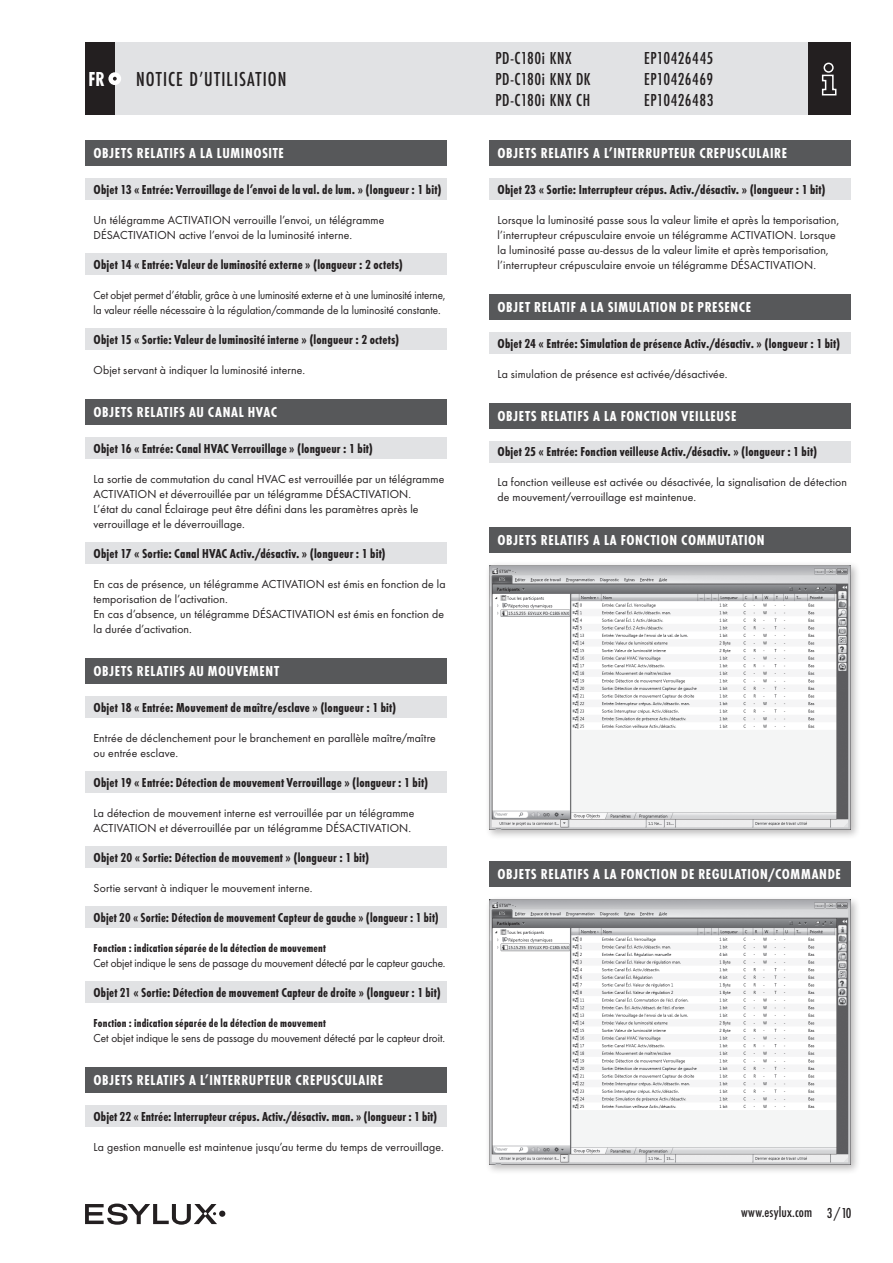
<style>
.page{position:relative;width:893px;height:1263px;background:#fff}
.page>*{position:absolute;margin:0;border:0;box-sizing:border-box;transform-origin:0 0}
.t1{font:500 21px "Futura Con";letter-spacing:.05em;color:#231f20}
.t2{font:700 21px "Futura Con";color:#fff;scale:.95 1}
.t3{font:500 18px "Futura Con";letter-spacing:.025em;color:#231f20}
.t4{font:700 15px "Futura Con";letter-spacing:.045em;color:#fff}
.t5{font:500 15px "Futura Con";letter-spacing:.01em;color:#231f20}
.t6{font:700 13.5px "Futura Con";letter-spacing:.015em;color:#231f20}
.t7{font:700 13.5px "Futura Con";letter-spacing:.015em;color:#231f20;scale:.96 1}
.t8{font:12px/15px "Futura Boo";letter-spacing:.01em;color:#231f20}
.t9{font:12px/15px "Futura Boo";letter-spacing:.01em;color:#231f20;scale:.94 1}
.t10{font:700 12px "Futura Con";letter-spacing:.015em;color:#231f20}
.t11{font:12px "Futura Boo";letter-spacing:-.01em;color:#231f20;scale:.95 1}
.t12{font:12px "Futura Boo";letter-spacing:.01em;color:#231f20;scale:.96 1}
</style>
<div class="page">
<div style="left:85px;top:43px;width:765px;height:72px;background:#e1e2e4"></div>
<div style="left:808px;top:43px;width:42px;height:72px;background:#231f20"></div>
<svg style="left:821px;top:62px;width:16px;height:34px"></svg>
<div style="left:85px;top:43px;width:30px;height:72px;background:#231f20"></div>
<div style="left:108px;top:72px;width:13px;height:13px;background:#fff;border-radius:50%"></div>
<svg style="left:113px;top:77px;width:4px;height:4px"></svg>
<div style="left:219px;top:1210px;width:6px;height:7px;background:#231f20;border-radius:50%"></div>
<svg style="left:85px;top:1203px;width:132px;height:22px"></svg>
<div style="left:85px;top:140px;width:361px;height:26px;background:#57585a"></div>
<div style="left:85px;top:328px;width:361px;height:22px;background:#e1e2e4"></div>
<div style="left:85px;top:254px;width:361px;height:21px;background:#e1e2e4"></div>
<div style="left:85px;top:179px;width:361px;height:21px;background:#e1e2e4"></div>
<div style="left:85px;top:399px;width:361px;height:26px;background:#57585a"></div>
<div style="left:85px;top:542px;width:361px;height:22px;background:#e1e2e4"></div>
<div style="left:85px;top:438px;width:361px;height:21px;background:#e1e2e4"></div>
<div style="left:85px;top:658px;width:361px;height:26px;background:#57585a"></div>
<div style="left:85px;top:981px;width:361px;height:22px;background:#e1e2e4"></div>
<div style="left:85px;top:906px;width:361px;height:22px;background:#e1e2e4"></div>
<div style="left:85px;top:846px;width:361px;height:22px;background:#e1e2e4"></div>
<div style="left:85px;top:771px;width:361px;height:22px;background:#e1e2e4"></div>
<div style="left:85px;top:696px;width:361px;height:22px;background:#e1e2e4"></div>
<div style="left:85px;top:1067px;width:361px;height:26px;background:#57585a"></div>
<div style="left:85px;top:1106px;width:361px;height:21px;background:#e1e2e4"></div>
<div style="left:489px;top:294px;width:361px;height:26px;background:#57585a"></div>
<div style="left:489px;top:333px;width:361px;height:21px;background:#e1e2e4"></div>
<div style="left:489px;top:403px;width:361px;height:26px;background:#57585a"></div>
<div style="left:489px;top:441px;width:361px;height:22px;background:#e1e2e4"></div>
<div style="left:489px;top:527px;width:361px;height:25px;background:#57585a"></div>
<div style="left:489px;top:140px;width:361px;height:26px;background:#57585a"></div>
<div style="left:489px;top:179px;width:361px;height:21px;background:#e1e2e4"></div>
<div style="left:489px;top:861px;width:361px;height:26px;background:#57585a"></div>
<div style="left:485px;top:561px;width:375px;height:279px;background:#231f20;opacity:.3"></div>
<img style="left:489px;top:565px;width:361px;height:265px">
<div style="left:485px;top:896px;width:375px;height:279px;background:#231f20;opacity:.3"></div>
<img style="left:489px;top:900px;width:361px;height:264px">
<h1 class="t2" style="left:89px;top:67px;width:19px">FR</h1>
<h1 class="t1" style="left:136px;top:67px;width:152px">NOTICE D’UTILISATION</h1>
<p class="t4" style="left:94px;top:144px;width:192px">OBJETS RELATIFS A LA LUMINOSITE</p>
<p class="t6" style="left:94px;top:181px;width:349px">Objet 13 « Entrée: Verrouillage de l’envoi de la val. de lum. » (longueur : 1 bit)</p>
<p class="t8" style="left:94px;top:212px;width:292px">Un télégramme ACTIVATION verrouille l’envoi, un télégramme<br>DÉSACTIVATION active l’envoi de la luminosité interne.</p>
<p class="t6" style="left:94px;top:256px;width:311px">Objet 14 « Entrée: Valeur de luminosité externe » (longueur : 2 octets)</p>
<p class="t9" style="left:94px;top:287px;width:376px">Cet objet permet d’établir, grâce à une luminosité externe et à une luminosité interne, la valeur réelle nécessaire à la régulation/commande de la luminosité constante.</p>
<p class="t6" style="left:94px;top:331px;width:307px">Objet 15 « Sortie: Valeur de luminosité interne » (longueur : 2 octets)</p>
<p class="t8" style="left:94px;top:362px;width:213px">Objet servant à indiquer la luminosité interne.</p>
<p class="t4" style="left:94px;top:403px;width:185px">OBJETS RELATIFS AU CANAL HVAC</p>
<p class="t6" style="left:94px;top:440px;width:281px">Objet 16 « Entrée: Canal HVAC Verrouillage » (longueur : 1 bit)</p>
<p class="t8" style="left:94px;top:471px;width:352px">La sortie de commutation du canal HVAC est verrouillée par un télégramme ACTIVATION et déverrouillée par un télégramme DÉSACTIVATION.<br>L’état du canal Éclairage peut être défini dans les paramètres après le verrouillage et le déverrouillage.</p>
<p class="t6" style="left:94px;top:545px;width:294px">Objet 17 « Sortie: Canal HVAC Activ./désactiv. » (longueur : 1 bit)</p>
<p class="t8" style="left:94px;top:576px;width:354px">En cas de présence, un télégramme ACTIVATION est émis en fonction de la temporisation de l’activation.<br>En cas d’absence, un télégramme DÉSACTIVATION est émis en fonction de la durée d’activation.</p>
<p class="t4" style="left:94px;top:662px;width:187px">OBJETS RELATIFS AU MOUVEMENT</p>
<p class="t6" style="left:94px;top:700px;width:304px">Objet 18 « Entrée: Mouvement de maître/esclave » (longueur : 1 bit)</p>
<p class="t8" style="left:94px;top:730px;width:344px">Entrée de déclenchement pour le branchement en parallèle maître/maître ou entrée esclave.</p>
<p class="t6" style="left:94px;top:775px;width:336px">Objet 19 « Entrée: Détection de mouvement Verrouillage » (longueur : 1 bit)</p>
<p class="t8" style="left:94px;top:805px;width:322px">La détection de mouvement interne est verrouillée par un télégramme<br>ACTIVATION et déverrouillée par un télégramme DÉSACTIVATION.</p>
<p class="t6" style="left:94px;top:850px;width:277px">Objet 20 « Sortie: Détection de mouvement » (longueur : 1 bit)</p>
<p class="t8" style="left:94px;top:880px;width:221px">Sortie servant à indiquer le mouvement interne.</p>
<p class="t7" style="left:94px;top:910px;width:361px">Objet 20 « Sortie: Détection de mouvement Capteur de gauche » (longueur : 1 bit)</p>
<p class="t10" style="left:94px;top:941px;width:234px">Fonction : indication séparée de la détection de mouvement</p>
<p class="t11" style="left:94px;top:956px;width:372px">Cet objet indique le sens de passage du mouvement détecté par le capteur gauche.</p>
<p class="t6" style="left:94px;top:985px;width:349px">Objet 21 « Sortie: Détection de mouvement Capteur de droite » (longueur : 1 bit)</p>
<p class="t10" style="left:94px;top:1016px;width:234px">Fonction : indication séparée de la détection de mouvement</p>
<p class="t12" style="left:94px;top:1031px;width:368px">Cet objet indique le sens de passage du mouvement détecté par le capteur droit.</p>
<p class="t4" style="left:94px;top:1071px;width:291px">OBJETS RELATIFS A L’INTERRUPTEUR CREPUSCULAIRE</p>
<p class="t6" style="left:94px;top:1109px;width:345px">Objet 22 « Entrée: Interrupteur crépus. Activ./désactiv. man. » (longueur : 1 bit)</p>
<p class="t8" style="left:94px;top:1139px;width:352px">La gestion manuelle est maintenue jusqu’au terme du temps de verrouillage.</p>
<h2 class="t3" style="left:495px;top:48px;width:77px">PD-C180i KNX</h2>
<h2 class="t3" style="left:644px;top:48px;width:71px">EP10426445</h2>
<h2 class="t3" style="left:495px;top:69px;width:97px">PD-C180i KNX DK</h2>
<h2 class="t3" style="left:644px;top:69px;width:71px">EP10426469</h2>
<h2 class="t3" style="left:495px;top:90px;width:96px">PD-C180i KNX CH</h2>
<h2 class="t3" style="left:644px;top:90px;width:71px">EP10426483</h2>
<p class="t4" style="left:497px;top:144px;width:291px">OBJETS RELATIFS A L’INTERRUPTEUR CREPUSCULAIRE</p>
<p class="t6" style="left:497px;top:181px;width:330px">Objet 23 « Sortie: Interrupteur crépus. Activ./désactiv. » (longueur : 1 bit)</p>
<p class="t8" style="left:497px;top:212px;width:343px">Lorsque la luminosité passe sous la valeur limite et après la temporisation, l’interrupteur crépusculaire envoie un télégramme ACTIVATION. Lorsque la luminosité passe au-dessus de la valeur limite et après temporisation, l’interrupteur crépusculaire envoie un télégramme DÉSACTIVATION.</p>
<p class="t4" style="left:497px;top:298px;width:255px">OBJET RELATIF A LA SIMULATION DE PRESENCE</p>
<p class="t6" style="left:497px;top:335px;width:344px">Objet 24 « Entrée: Simulation de présence Activ./désactiv. » (longueur : 1 bit)</p>
<p class="t8" style="left:497px;top:366px;width:232px">La simulation de présence est activée/désactivée.</p>
<p class="t4" style="left:497px;top:407px;width:240px">OBJETS RELATIFS A LA FONCTION VEILLEUSE</p>
<p class="t6" style="left:497px;top:444px;width:321px">Objet 25 « Entrée: Fonction veilleuse Activ./désactiv. » (longueur : 1 bit)</p>
<p class="t8" style="left:497px;top:475px;width:351px">La fonction veilleuse est activée ou désactivée, la signalisation de détection de mouvement/verrouillage est maintenue.</p>
<p class="t4" style="left:497px;top:531px;width:269px">OBJETS RELATIFS A LA FONCTION COMMUTATION</p>
<p class="t4" style="left:497px;top:865px;width:345px">OBJETS RELATIFS A LA FONCTION DE REGULATION/COMMANDE</p>
<p class="t5" style="left:741px;top:1204px;width:112px">www.esylux.com 3/10</p>
</div>
